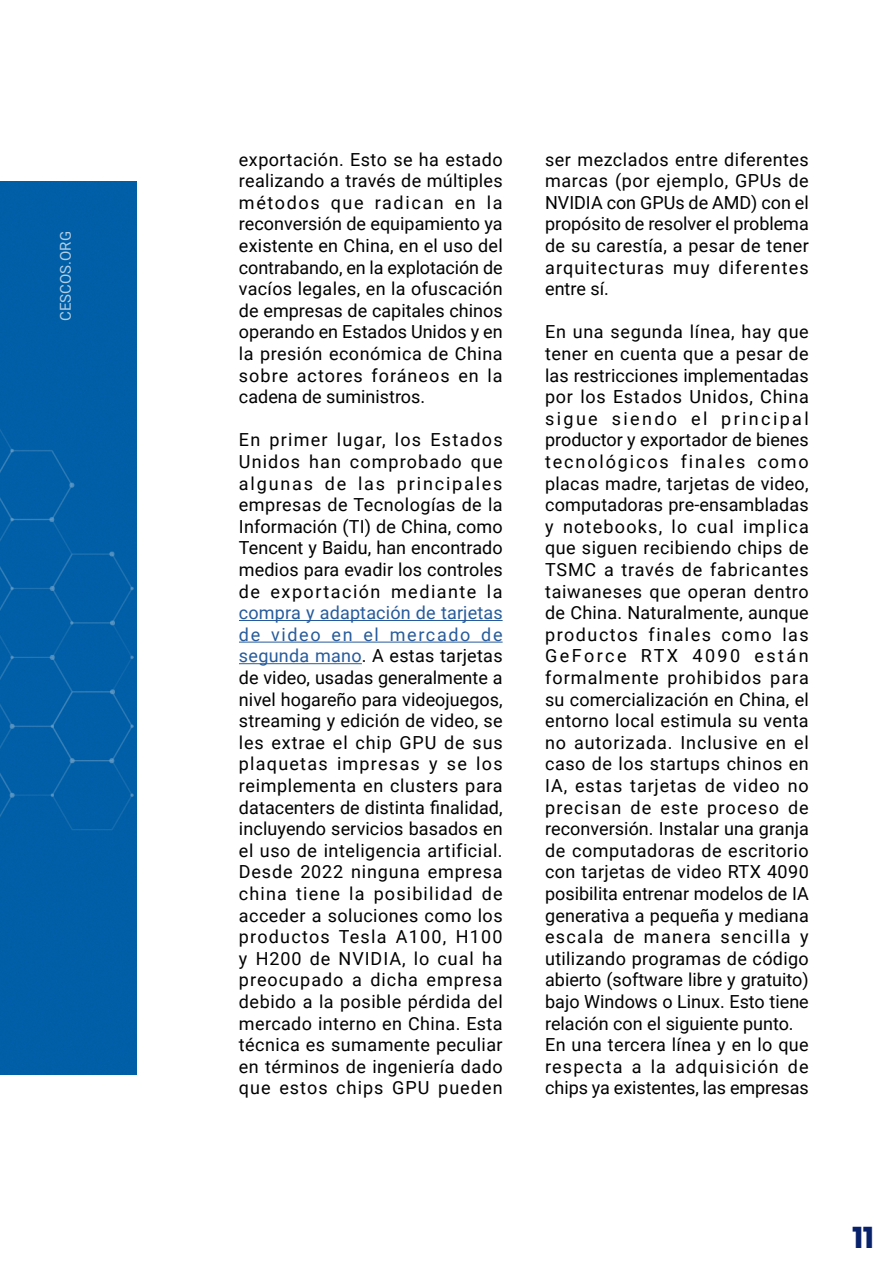
<style>
.page{position:relative;width:893px;height:1263px;background:#fff}
.page>*{position:absolute;margin:0;border:0;box-sizing:border-box;transform-origin:0 0}
.t1{font:700 30px "Poppins";color:#07216b}
.t2{font:18px/21.6px "Roboto";letter-spacing:.025em;color:#000;text-align:justify}
.t3{font:15px "Roboto";color:#fff}
.s1{color:#275b9b}
</style>
<div class="page">
<div style="left:0;top:182px;width:136px;height:893px;background:#005fa7"></div>
<hr style="left:239px;top:620px;width:264px;height:1px;background:#275b9b">
<hr style="left:239px;top:642px;width:264px;height:1px;background:#275b9b">
<hr style="left:239px;top:663px;width:123px;height:1px;background:#275b9b">
<div style="left:0;top:379px;width:136px;height:458px;background:#005fa7"></div>
<p class="t3" style="left:55px;top:321px;width:91px;rotate:-90deg">CESCOS.ORG</p>
<p class="t2" style="left:239px;top:148px;width:265px">exportación. Esto se ha estado realizando a través de múltiples métodos que radican en la reconversión de equipamiento ya existente en China, en el uso del contrabando, en la explotación de vacíos legales, en la ofuscación de empresas de capitales chinos operando en Estados Unidos y en la presión económica de China sobre actores foráneos en la cadena de suministros.</p>
<p class="t2" style="left:239px;top:428px;width:265px">En primer lugar, los Estados Unidos han comprobado que algunas de las principales empresas de Tecnologías de la Información (TI) de China, como Tencent y Baidu, han encontrado medios para evadir los controles de exportación mediante la</p>
<p class="t2" style="left:239px;top:601px;width:265px"><span class="s1">compra y adaptación de tarjetas de video en el mercado de segunda mano</span>. A estas tarjetas de video, usadas generalmente a nivel hogareño para videojuegos, streaming y edición de video, se les extrae el chip GPU de sus plaquetas impresas y se los reimplementa en clusters para datacenters de distinta finalidad, incluyendo servicios basados en el uso de inteligencia artificial.<br>Desde 2022 ninguna empresa china tiene la posibilidad de acceder a soluciones como los productos Tesla A100, H100 y H200 de NVIDIA, lo cual ha preocupado a dicha empresa debido a la posible pérdida del mercado interno en China. Esta técnica es sumamente peculiar en términos de ingeniería dado que estos chips GPU pueden</p>
<p class="t2" style="left:545px;top:148px;width:265px">ser mezclados entre diferentes marcas (por ejemplo, GPUs de NVIDIA con GPUs de AMD) con el propósito de resolver el problema de su carestía, a pesar de tener arquitecturas muy diferentes entre sí.</p>
<p class="t2" style="left:545px;top:320px;width:265px;text-align:left">En una segunda línea, hay que tener en cuenta que a pesar de las restricciones implementadas por los Estados Unidos, China sigue siendo el principal productor y exportador de bienes tecnológicos finales como placas madre, tarjetas de video, computadoras pre-ensambladas y notebooks, lo cual implica que siguen recibiendo chips de<br>TSMC a través de fabricantes taiwaneses que operan dentro de China. Naturalmente, aunque productos finales como las<br>GeForce RTX 4090 están formalmente prohibidos para su comercialización en China, el entorno local estimula su venta no autorizada. Inclusive en el caso de los startups chinos en<br>IA, estas tarjetas de video no precisan de este proceso de reconversión. Instalar una granja de computadoras de escritorio con tarjetas de video RTX 4090 posibilita entrenar modelos de IA generativa a pequeña y mediana escala de manera sencilla y utilizando programas de código abierto (software libre y gratuito) bajo Windows o Linux. Esto tiene relación con el siguiente punto.<br>En una tercera línea y en lo que respecta a la adquisición de chips ya existentes, las empresas</p>
<h1 class="t1" style="left:852px;top:1220px;width:23px">11</h1>
</div>
